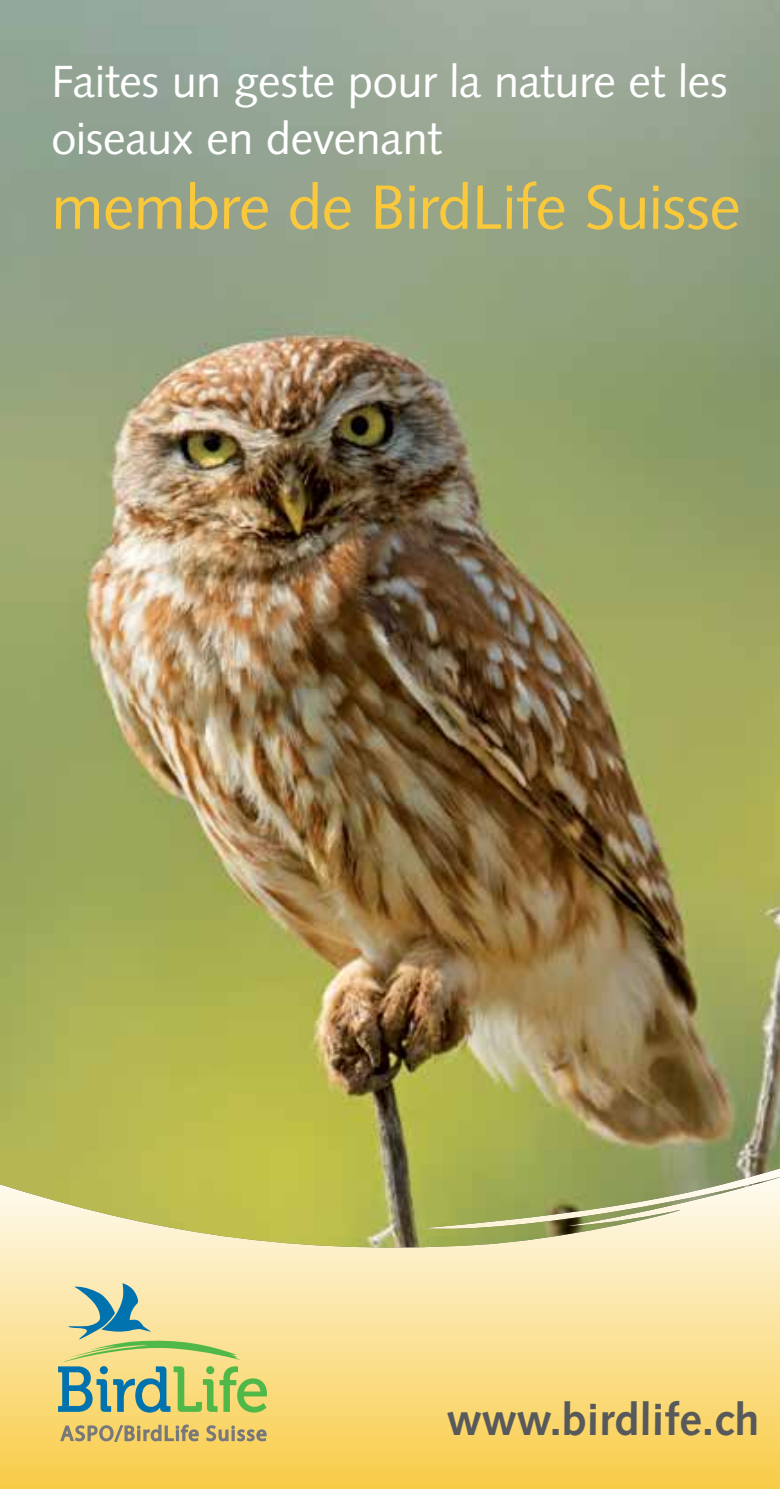
<style>
.page{position:relative;width:780px;height:1489px;background:#fff}
.page>*{position:absolute;margin:0;border:0;box-sizing:border-box;transform-origin:0 0}
.t1{font:62.5px "Syntax LT";letter-spacing:-.01em;color:#f9c93b}
.t2{font:45px/56.2px "Syntax LT";letter-spacing:-.01em;color:#fff}
.t3{font:700 45px "Syntax LT";color:#58595b}
</style>
<div class="page">
<svg style="left:0;top:1257px;width:780px;height:231px;background:#fadd85"></svg>
<svg style="left:58px;top:1283px;width:209px;height:162px;background:#cccb8a"></svg>
<img style="left:0;top:0;width:780px;height:1250px">
<p class="t2" style="left:51px;top:54px;width:677px">Faites un geste pour la nature et les oiseaux en devenant</p>
<h1 class="t1" style="left:51px;top:170px;width:691px">membre de BirdLife Suisse</h1>
<p class="t3" style="left:446px;top:1393px;width:314px">www.birdlife.ch</p>
</div>
